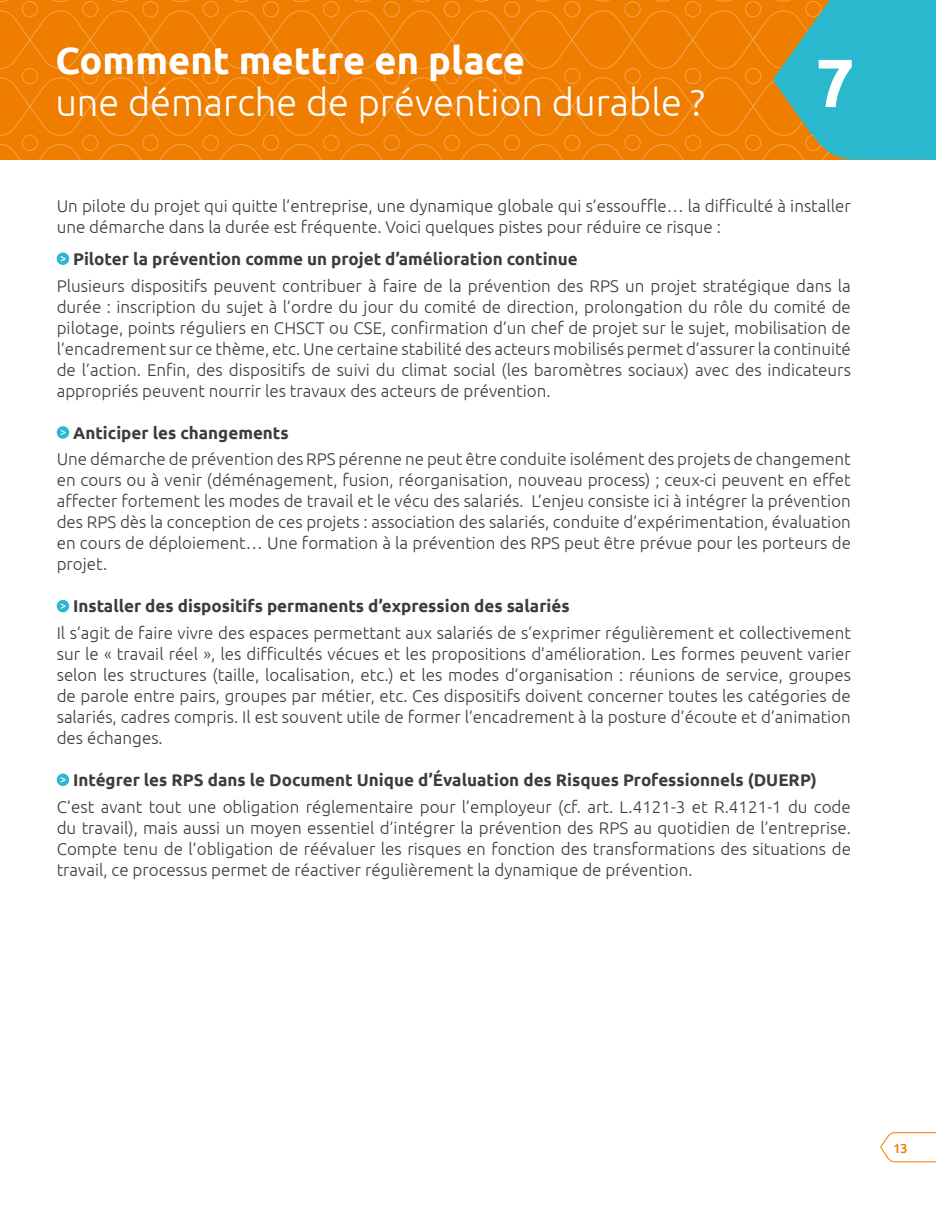
<style>
.page{position:relative;width:936px;height:1219px;background:#fff}
.page>*{position:absolute;margin:0;border:0;box-sizing:border-box;transform-origin:0 0}
.t1{font:700 68px "Ubuntu";color:#fff}
.t2{font:300 38px "Ubuntu";color:#fff}
.t3{font:700 38px "Ubuntu";color:#fff}
.t4{font:300 17px/21px "Ubuntu";color:#3c3c3b;text-align:justify}
.t5{font:700 17px "Ubuntu";color:#3c3c3b}
.t6{font:500 13px "Ubuntu";color:#ef7d00}
</style>
<div class="page">
<svg style="left:880px;top:1132px;width:55px;height:31px"></svg>
<svg style="left:57px;top:252px;width:12px;height:13px"></svg>
<svg style="left:61px;top:256px;width:4px;height:6px"></svg>
<svg style="left:57px;top:426px;width:12px;height:13px"></svg>
<svg style="left:61px;top:430px;width:4px;height:5px"></svg>
<div style="left:57px;top:600px;width:12px;height:12px;background:#29b8ce;border-radius:50%"></div>
<svg style="left:61px;top:603px;width:4px;height:6px"></svg>
<svg style="left:57px;top:773px;width:12px;height:13px"></svg>
<svg style="left:61px;top:777px;width:4px;height:6px"></svg>
<svg style="left:0;top:0;width:935px;height:160px;background:#d28721"></svg>
<h2 class="t3" style="left:55px;top:37px;width:471px">Comment mettre en place</h2>
<h2 class="t2" style="left:55px;top:79px;width:651px">une démarche de prévention durable ?</h2>
<h1 class="t1" style="left:815px;top:42px;width:40px">7</h1>
<p class="t4" style="left:57px;top:195px;width:795px">Un pilote du projet qui quitte l’entreprise, une dynamique globale qui s’essouffle… la difficulté à installer une démarche dans la durée est fréquente. Voici quelques pistes pour réduire ce risque :</p>
<p class="t5" style="left:73px;top:249px;width:506px">Piloter la prévention comme un projet d’amélioration continue</p>
<p class="t4" style="left:57px;top:275px;width:795px">Plusieurs dispositifs peuvent contribuer à faire de la prévention des RPS un projet stratégique dans la durée : inscription du sujet à l’ordre du jour du comité de direction, prolongation du rôle du comité de pilotage, points réguliers en CHSCT ou CSE, confirmation d’un chef de projet sur le sujet, mobilisation de l’encadrement sur ce thème, etc. Une certaine stabilité des acteurs mobilisés permet d’assurer la continuité de l’action. Enfin, des dispositifs de suivi du climat social (les baromètres sociaux) avec des indicateurs appropriés peuvent nourrir les travaux des acteurs de prévention.</p>
<p class="t5" style="left:73px;top:422px;width:217px">Anticiper les changements</p>
<p class="t4" style="left:57px;top:448px;width:795px">Une démarche de prévention des RPS pérenne ne peut être conduite isolément des projets de changement en cours ou à venir (déménagement, fusion, réorganisation, nouveau process) ; ceux-ci peuvent en effet affecter fortement les modes de travail et le vécu des salariés. L’enjeu consiste ici à intégrer la prévention des RPS dès la conception de ces projets : association des salariés, conduite d’expérimentation, évaluation en cours de déploiement… Une formation à la prévention des RPS peut être prévue pour les porteurs de projet.</p>
<p class="t5" style="left:73px;top:596px;width:498px">Installer des dispositifs permanents d’expression des salariés</p>
<p class="t4" style="left:57px;top:622px;width:795px">Il s’agit de faire vivre des espaces permettant aux salariés de s’exprimer régulièrement et collectivement sur le « travail réel », les difficultés vécues et les propositions d’amélioration. Les formes peuvent varier selon les structures (taille, localisation, etc.) et les modes d’organisation : réunions de service, groupes de parole entre pairs, groupes par métier, etc. Ces dispositifs doivent concerner toutes les catégories de salariés, cadres compris. Il est souvent utile de former l’encadrement à la posture d’écoute et d’animation des échanges.</p>
<p class="t5" style="left:73px;top:770px;width:745px">Intégrer les RPS dans le Document Unique d’Évaluation des Risques Professionnels (DUERP)</p>
<p class="t4" style="left:57px;top:796px;width:795px">C’est avant tout une obligation réglementaire pour l’employeur (cf. art. L.4121-3 et R.4121-1 du code du travail), mais aussi un moyen essentiel d’intégrer la prévention des RPS au quotidien de l’entreprise.<br>Compte tenu de l’obligation de réévaluer les risques en fonction des transformations des situations de travail, ce processus permet de réactiver régulièrement la dynamique de prévention.</p>
<p class="t6" style="left:893px;top:1140px;width:16px">13</p>
</div>
